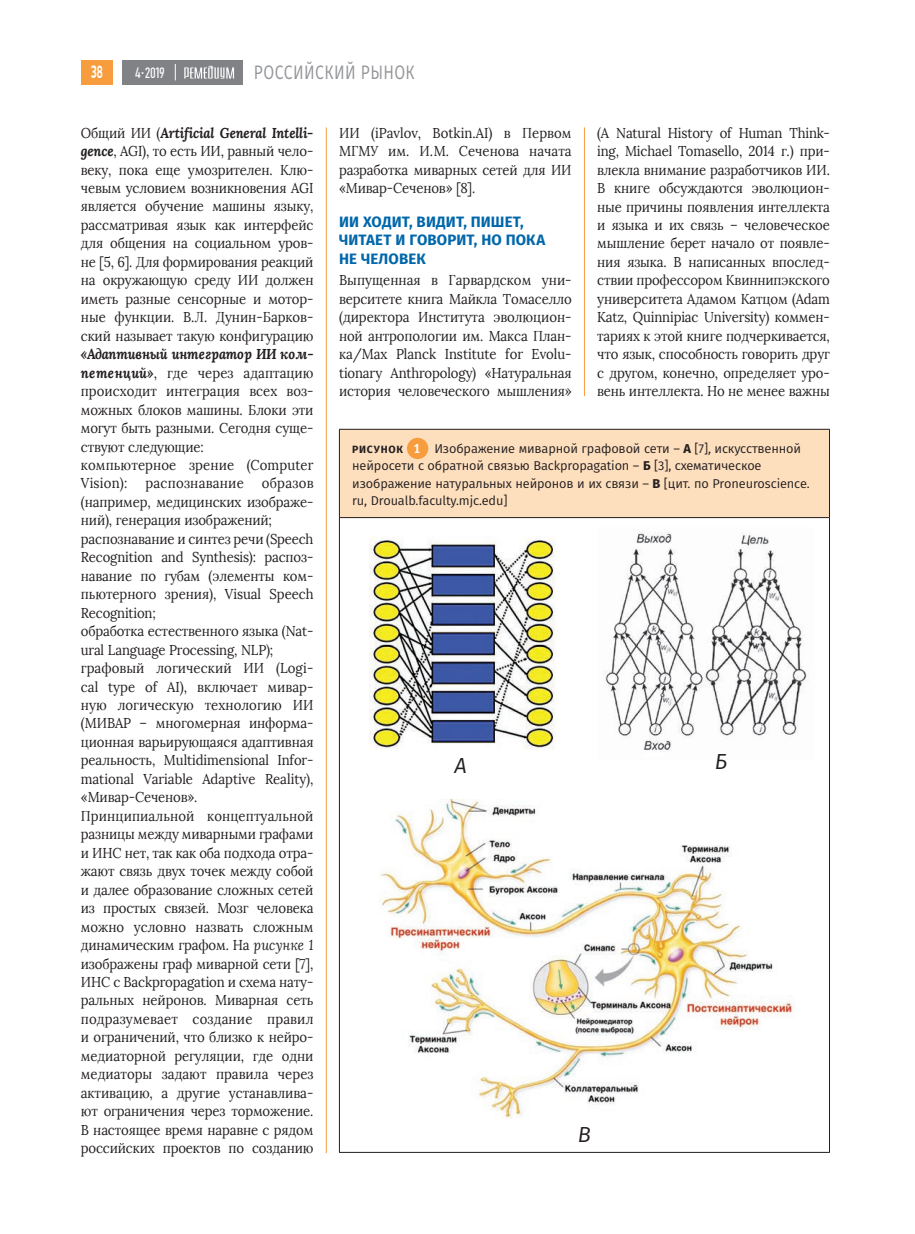
<style>
.page{position:relative;width:915px;height:1234px;background:#fff}
.page>*{position:absolute;margin:0;border:0;box-sizing:border-box;transform-origin:0 0}
.t1{font:italic 21.75px "Fira Sans";color:#231f20}
.t2{font:19.5px "Fira Sans";letter-spacing:.025em;color:#939598;scale:.8 1}
.t3{font:700 18px "PF Din Display Pro";color:#fff;scale:.65 1}
.t4{font:700 15px/18.5px "Fira Sans";letter-spacing:.005em;color:#0067aa}
.t5{font:15px "PF Din Text Comp Pro";color:#fff}
.t6{font:14.25px/18.5px "Lora";letter-spacing:-.01em;color:#231f20;text-align:justify;scale:.92 1}
.t7{font:14.25px "Lora";letter-spacing:.02em;color:#231f20;scale:.92 1}
.t8{font:12.75px/17.2px "Fira Sans";letter-spacing:-.01em;color:#231f20}
.s1{font-weight:700;font-style:italic}
.s2{font-style:italic}
.s3{font-weight:700;font-size:10.5px}
.s4{font-family:"Officina Sans Bold ITC";font-size:13.5px;color:#fff}
.s5{font-weight:700}
</style>
<div class="page">
<div style="left:81px;top:60px;width:32px;height:24px;background:#f89d3d"></div>
<div style="left:122px;top:60px;width:121px;height:24px;background:#808285"></div>
<svg style="left:184px;top:66px;width:50px;height:13px"></svg>
<svg style="left:175px;top:64px;width:1px;height:16px"></svg>
<hr style="left:326px;top:127px;width:1px;height:1025px;background:#f89d3d">
<hr style="left:584px;top:127px;width:1px;height:269px;background:#f89d3d">
<div style="left:339px;top:429px;width:490px;height:88px;background:#fddebd"></div>
<hr style="left:339px;top:429px;width:490px;height:1px;background:#231f20">
<hr style="left:339px;top:429px;width:1px;height:88px;background:#231f20">
<hr style="left:828px;top:429px;width:1px;height:88px;background:#231f20">
<hr style="left:339px;top:517px;width:490px;height:1px;background:#231f20">
<hr style="left:339px;top:518px;width:1px;height:633px;background:#231f20">
<hr style="left:828px;top:518px;width:1px;height:633px;background:#231f20">
<hr style="left:339px;top:1151px;width:490px;height:1px;background:#231f20">
<div style="left:407px;top:437px;width:21px;height:22px;background:#f89d3d;border-radius:50%"></div>
<img style="left:605px;top:532px;width:203px;height:219px">
<img style="left:369px;top:537px;width:187px;height:213px">
<img style="left:379px;top:799px;width:416px;height:318px">
<p class="t3" style="left:91px;top:64px;width:20px">38</p>
<p class="t5" style="left:135px;top:66px;width:31px">4<sup>•</sup>2019</p>
<h2 class="t2" style="left:254px;top:63px;width:202px">РОССИЙСКИЙ РЫНОК</h2>
<p class="t6" style="left:81px;top:123px;width:254px">Общий ИИ (<span class="s1">Artificial General Intelli&shy;gence</span>, AGI), то есть ИИ, равный чело&shy;веку, пока еще умозрителен. Клю&shy;чевым условием возникновения AGI является обучение машины языку, рассматривая язык как интерфейс для общения на социальном уров&shy;не [5, 6]. Для формирования реакций на окружающую среду ИИ должен иметь разные сенсорные и мотор&shy;ные функции. В. Л. Дунин-Барков&shy;ский называет такую конфигурацию</p>
<p class="t6" style="left:81px;top:345px;width:254px;text-align:left"><span class="s1">«Адаптивный интегратор ИИ ком&shy;петенций»</span>, где через адаптацию происходит интеграция всех воз&shy;можных блоков машины. Блоки эти могут быть разными. Сегодня суще&shy;ствуют следующие:<br>компьютерное зрение (Computer<br>Vision):</p>
<p class="t6" style="left:81px;top:474px;width:254px;text-align:left;text-indent:181px">образов (например, медицинских изображе&shy;ний), генерация изображений; распознавание и синтез речи (Speech<br>Recognition and Synthesis): распоз&shy;навание по губам (элементы ком&shy;пьютерного зрения), Visual Speech<br>Recognition;<br>обработка естественного языка (Nat&shy;ural Language Processing, NLP); графовый логический ИИ (Logi&shy;cal type of AI), включает мивар&shy;ную логическую технологию ИИ (МИВАР – многомерная информа&shy;ционная варьирующаяся адаптивная реальность, Multidimensional Infor&shy;mational Variable Adaptive Reality), «Мивар-Сеченов».<br>Принципиальной концептуальной разницы между миварными графами и ИНС нет, так как оба подхода отра&shy;жают связь двух точек между собой и далее образование сложных сетей из простых связей. Мозг человека можно условно назвать сложным динамическим графом. На <span class="s2">рисунке 1 </span>изображены граф миварной сети [7],<br>ИНС с Backpropagation и схема нату&shy;ральных нейронов. Миварная сеть подразумевает создание правил и ограничений, что близко к нейро&shy;медиаторной регуляции, где одни медиаторы задают правила через активацию, а другие устанавлива&shy;ют ограничения через торможение.<br>В настоящее время наравне с рядом российских проектов по созданию</p>
<p class="t7" style="left:145px;top:475px;width:109px">распознавание</p>
<p class="t6" style="left:339px;top:123px;width:254px">ИИ (iPavlov, Botkin.AI) в Первом МГМУ им. И. М. Сеченова начата разработка миварных сетей для ИИ «Мивар-Сеченов» [8].</p>
<p class="t4" style="left:339px;top:212px;width:207px">ИИ ХОДИТ, ВИДИТ, ПИШЕТ,<br>ЧИТАЕТ И ГОВОРИТ, НО ПОКА<br>НЕ ЧЕЛОВЕК</p>
<p class="t6" style="left:339px;top:271px;width:254px">Выпущенная в Гарвардском уни&shy;верситете книга Майкла Томаселло (директора Института эволюцион&shy;ной антропологии им. Макса План&shy;ка/Max Planck Institute for Evolu&shy;tionary Anthropology) «Натуральная история человеческого мышления»</p>
<p class="t6" style="left:597px;top:123px;width:254px">(A Natural History of Human Think&shy;ing, Michael Tomasello, 2014 г.) при&shy;влекла внимание разработчиков ИИ.<br>В книге обсуждаются эволюцион&shy;ные причины появления интеллекта и языка и их связь – человеческое мышление берет начало от появле&shy;ния языка. В написанных впослед&shy;ствии профессором Квиннипэкского университета Адамом Катцом (Adam Katz, Quinnipiac University) коммен&shy;тариях к этой книге подчеркивается, что язык, способность говорить друг с другом, конечно, определяет уро&shy;вень интеллекта. Но не менее важны</p>
<p class="t8" style="left:352px;top:440px;width:459px"><span class="s3">РИСУНОК</span> <span class="s4">1</span> Изображение миварной графовой сети – <span class="s5">A</span> [7], искусственной нейросети с обратной связью Backpropagation – <span class="s5">Б</span> [3], схематическое изображение натуральных нейронов и их связи – <span class="s5">В</span> [цит. по Proneuroscience. ru, Droualb.faculty.mjc.edu]</p>
<h1 class="t1" style="left:454px;top:749px;width:14px">А</h1>
<h1 class="t1" style="left:714px;top:746px;width:14px">Б</h1>
<h1 class="t1" style="left:577px;top:1118px;width:15px">В</h1>
</div>
